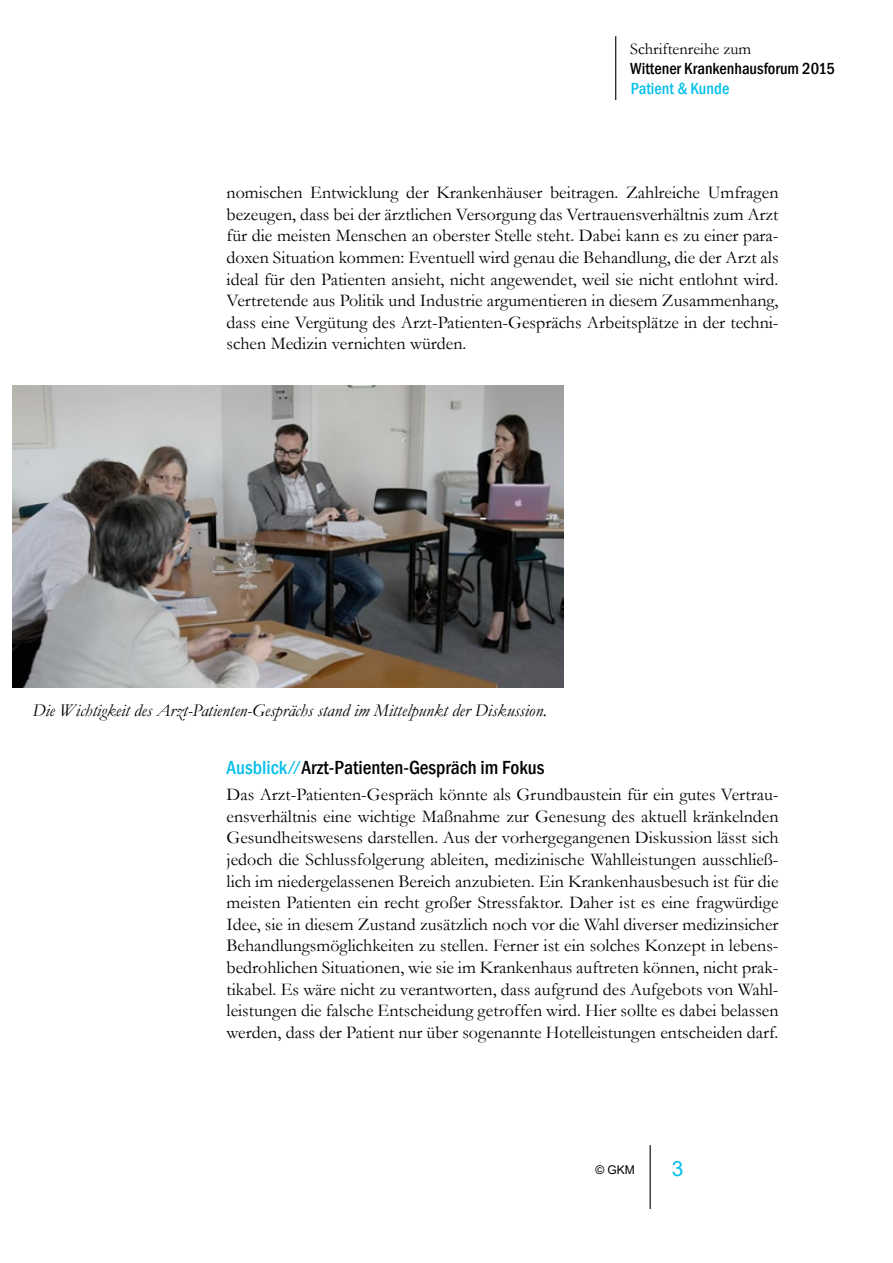
<style>
.page{position:relative;width:893px;height:1263px;background:#fff}
.page>*{position:absolute;margin:0;border:0;box-sizing:border-box;transform-origin:0 0}
.t1{font:21px "Arial";color:#04bfea}
.t2{font:500 condensed 19.5px "Franklin Gothic";color:#000}
.t3{font:18px/21.6px "Garamond";color:#000;text-align:justify}
.t4{font:italic 18px "Garamond";color:#000}
.t5{font:500 condensed 16.5px "Franklin Gothic";color:#000}
.t6{font:16.5px "Garamond";color:#000}
.t7{font:500 condensed 16.5px "Franklin Gothic";color:#04bfea}
.t8{font:12px "Arial";color:#000}
.s1{color:#04bfea}
</style>
<div class="page">
<hr style="left:650px;top:1145px;width:1px;height:64px;background:#000">
<hr style="left:615px;top:36px;width:1px;height:64px;background:#000">
<img style="left:13px;top:386px;width:551px;height:302px">
<p class="t6" style="left:630px;top:38px;width:123px">Schriftenreihe zum</p>
<p class="t5" style="left:630px;top:58px;width:206px">Wittener Krankenhausforum 2015</p>
<p class="t7" style="left:631px;top:78px;width:100px">Patient &amp; Kunde</p>
<p class="t3" style="left:227px;top:181px;width:554px">nomischen Entwicklung der Krankenhäuser beitragen. Zahlreiche Umfragen bezeugen, dass bei der ärztlichen Versorgung das Vertrauensverhältnis zum Arzt für die meisten Menschen an oberster Stelle steht. Dabei kann es zu einer para&shy;doxen Situation kommen: Eventuell wird genau die Behandlung, die der Arzt als ideal für den Patienten ansieht, nicht angewendet, weil sie nicht entlohnt wird.<br>Vertretende aus Politik und Industrie argumentieren in diesem Zusammenhang, dass eine Vergütung des Arzt-Patienten-Gesprächs Arbeitsplätze in der techni&shy;schen Medizin vernichten würden.</p>
<p class="t4" style="left:32px;top:698px;width:516px">Die Wichtigkeit des Arzt-Patienten-Gesprächs stand im Mittelpunkt der Diskussion.</p>
<p class="t2" style="left:227px;top:755px;width:319px"><span class="s1">Ausblick ⁄ ⁄</span> Arzt-Patienten-Gespräch im Fokus</p>
<p class="t3" style="left:227px;top:783px;width:554px">Das Arzt-Patienten-Gespräch könnte als Grundbaustein für ein gutes Vertrau&shy;ensverhältnis eine wichtige Maßnahme zur Genesung des aktuell kränkelnden Gesundheitswesens darstellen. Aus der vorhergegangenen Diskussion lässt sich jedoch die Schlussfolgerung ableiten, medizinische Wahlleistungen ausschließ&shy;lich im niedergelassenen Bereich anzubieten. Ein Krankenhausbesuch ist für die meisten Patienten ein recht großer Stressfaktor. Daher ist es eine fragwürdige Idee, sie in diesem Zustand zusätzlich noch vor die Wahl diverser medizinsicher Behandlungsmöglichkeiten zu stellen. Ferner ist ein solches Konzept in lebens&shy;bedrohlichen Situationen, wie sie im Krankenhaus auftreten können, nicht prak&shy;tikabel. Es wäre nicht zu verantworten, dass aufgrund des Aufgebots von Wahl&shy;leistungen die falsche Entscheidung getroffen wird. Hier sollte es dabei belassen werden, dass der Patient nur über sogenannte Hotelleistungen entscheiden darf.</p>
<p class="t8" style="left:595px;top:1162px;width:41px">© GKM</p>
<p class="t1" style="left:672px;top:1154px;width:13px">3</p>
</div>
